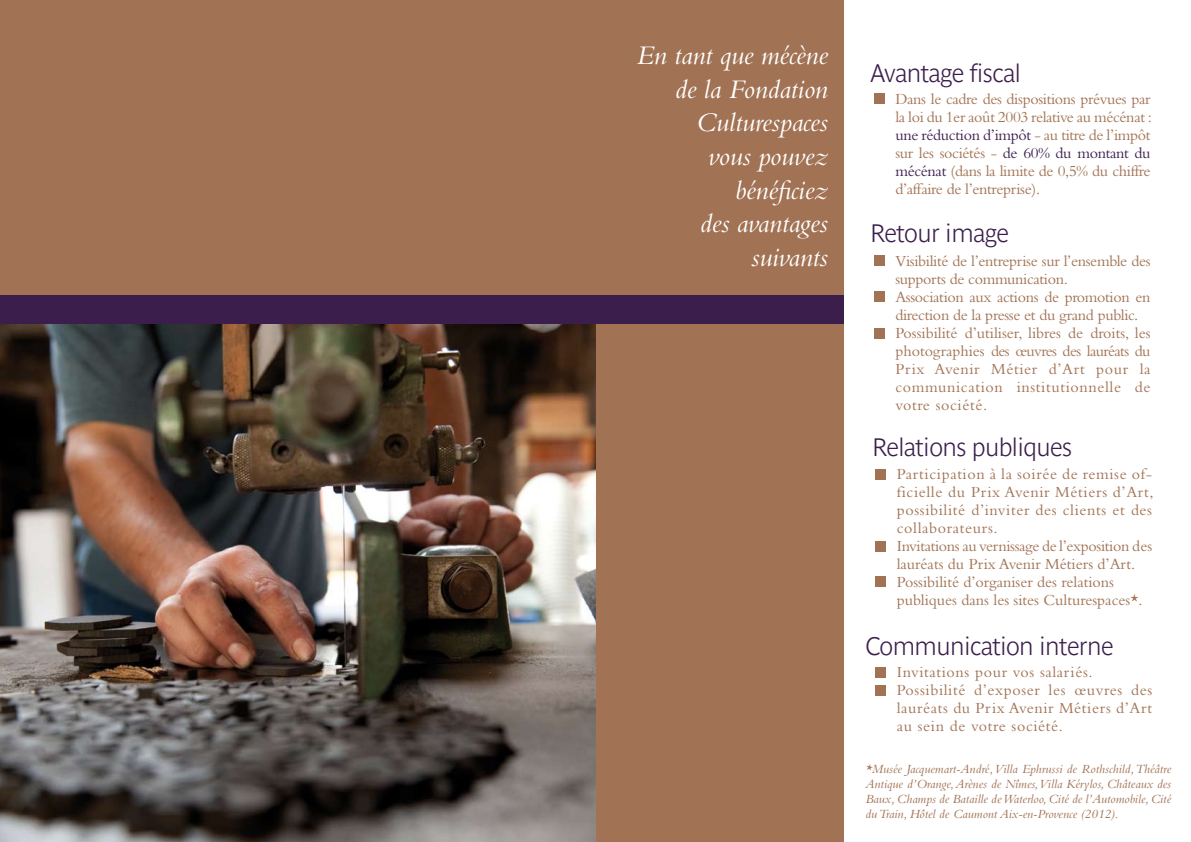
<style>
.page{position:relative;width:1191px;height:842px;background:#fff}
.page>*{position:absolute;margin:0;border:0;box-sizing:border-box;transform-origin:0 0}
.t1{font:italic 28px/33.6px "Bembo Std";letter-spacing:-.01em;color:#fff;text-align:right}
.t2{font:700 25px "Parisine Clair";letter-spacing:-.025em;color:#3b1e4c}
.t3{font:16px/18px "Bembo";color:#a17253;text-align:justify}
.t4{font:16px/18px "Bembo";letter-spacing:-.02em;color:#a17253}
.t5{font:16px/18px "Bembo";letter-spacing:.04em;color:#a17253}
.t6{font:italic 13px/15px "Bembo";color:#a17253;text-align:justify}
.s1{color:#3b1e4c}
</style>
<div class="page">
<div style="left:595px;top:0;width:248px;height:842px;background:#a17253"></div>
<div style="left:874px;top:255px;width:10px;height:10px;background:#a17253"></div>
<div style="left:874px;top:93px;width:10px;height:10px;background:#a17253"></div>
<div style="left:874px;top:291px;width:10px;height:10px;background:#a17253"></div>
<div style="left:875px;top:470px;width:10px;height:10px;background:#a17253"></div>
<div style="left:875px;top:667px;width:10px;height:10px;background:#a17253"></div>
<div style="left:875px;top:685px;width:10px;height:10px;background:#a17253"></div>
<div style="left:875px;top:541px;width:10px;height:10px;background:#a17253"></div>
<div style="left:875px;top:577px;width:10px;height:10px;background:#a17253"></div>
<div style="left:874px;top:328px;width:10px;height:10px;background:#a17253"></div>
<div style="left:595px;top:295px;width:248px;height:28px;background:#3b1e4c"></div>
<div style="left:0;top:0;width:595px;height:842px;background:#a17253"></div>
<img style="left:0;top:323px;width:595px;height:519px">
<div style="left:0;top:295px;width:595px;height:28px;background:#3b1e4c"></div>
<h1 class="t1" style="left:636px;top:38px;width:193px">En tant que mécène de la Fondation<br>Culturespaces<br>vous pouvez bénéficiez<br>des avantages suivants</h1>
<h2 class="t2" style="left:870px;top:59px;width:152px">Avantage fiscal</h2>
<p class="t3" style="left:895px;top:89px;width:258px">Dans le cadre des dispositions prévues par la loi du 1er août 2003 relative au mécénat : <span class="s1">une réduction d’impôt</span> - au titre de l’impôt sur les sociétés - <span class="s1">de 60% du montant du mécénat</span> (dans la limite de 0,5% du chiffre d’affaire de l’entreprise).</p>
<h2 class="t2" style="left:870px;top:219px;width:140px">Retour image</h2>
<p class="t4" style="left:895px;top:251px;width:257px">Visibilité de l’entreprise sur l’ensemble des supports de communication.<br>Association aux actions de promotion en direction de la presse et du grand public.<br>Possibilité d’utiliser, libres de droits, les photographies des œuvres des lauréats du Prix Avenir Métier d’Art pour la communication institutionnelle de votre société.</p>
<h2 class="t2" style="left:872px;top:433px;width:201px">Relations publiques</h2>
<p class="t3" style="left:896px;top:464px;width:258px;text-align:left">Participation à la soirée de remise of&shy;ficielle du Prix Avenir Métiers d’Art, possibilité d’inviter des clients et des collaborateurs.<br>Invitations au vernissage de l’exposition des lauréats du Prix Avenir Métiers d’Art.<br>Possibilité d’organiser des relations publiques dans les sites Culturespaces*.</p>
<h2 class="t2" style="left:865px;top:631px;width:250px">Communication interne</h2>
<p class="t5" style="left:896px;top:662px;width:257px">Invitations pour vos salariés.<br>Possibilité d’exposer les œuvres des lauréats du Prix Avenir Métiers d’Art au sein de votre société.</p>
<p class="t6" style="left:865px;top:761px;width:307px">*Musée Jacquemart-André, Villa Ephrussi de Rothschild, Théâtre Antique d’Orange, Arènes de Nîmes, Villa Kérylos, Châteaux des Baux, Champs de Bataille de Waterloo, Cité de l’Automobile, Cité du Train, Hôtel de Caumont Aix-en-Provence (2012).</p>
</div>
